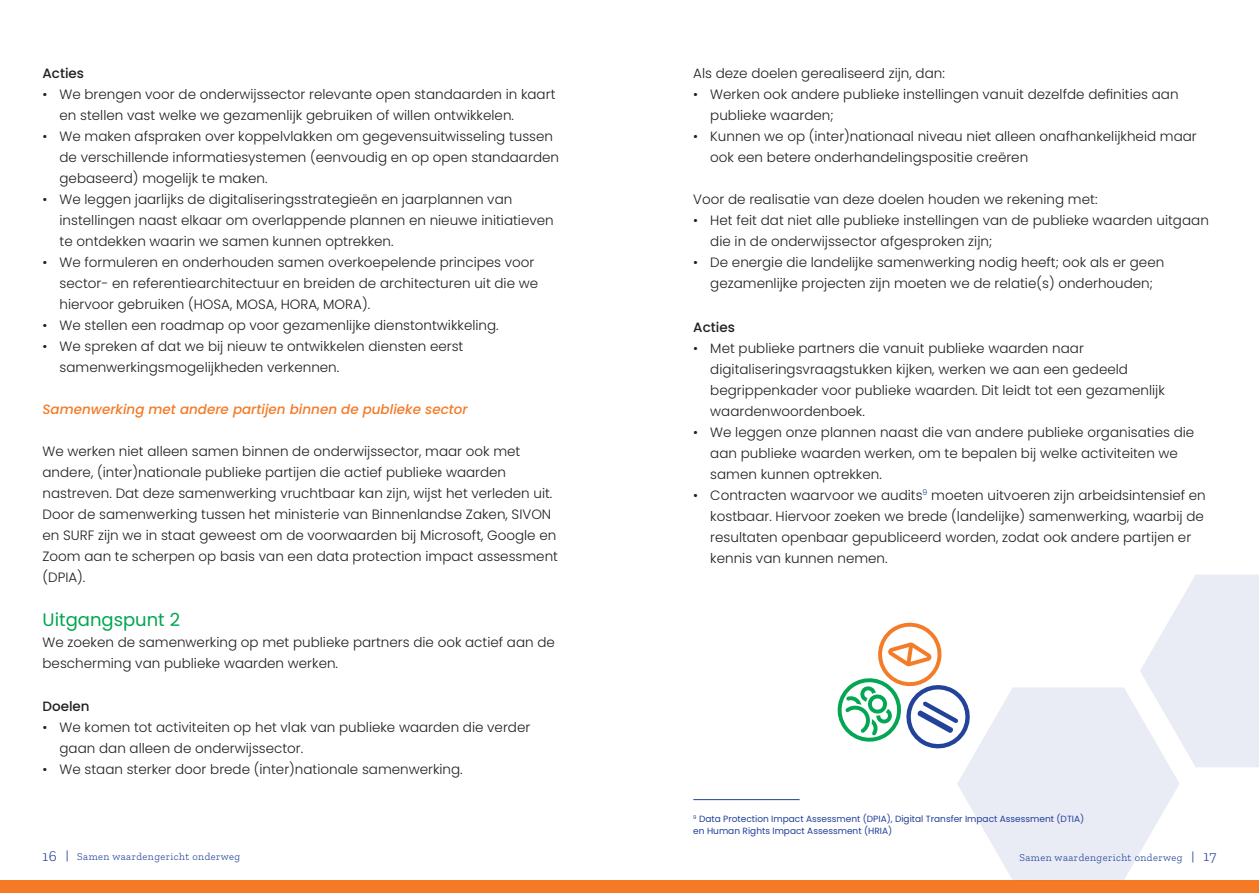
<style>
.page{position:relative;width:1259px;height:893px;background:#fff}
.page>*{position:absolute;margin:0;border:0;box-sizing:border-box;transform-origin:0 0}
.t1{font:18px "Poppins";color:#00a551}
.t2{font:300 13.5px/21px "Poppins";color:#231f20}
.t3{font:italic 500 13.5px "Poppins";color:#f47a26}
.t4{font:500 13.5px "Poppins";color:#231f20}
.t5{font:300 10.5px "Zilla Slab";letter-spacing:.04em;color:#214099}
.t6{font:9px/12px "Poppins";color:#214099}
.s1{font-size:15px}
.s2{font-family:"Gotham";font-weight:400;font-size:12px}
</style>
<div class="page">
<div style="left:0;top:880px;width:1259px;height:13px;background:#f47a26"></div>
<svg style="left:837px;top:574px;width:422px;height:306px"></svg>
<hr style="left:693px;top:799px;width:106px;height:1px;background:#214099">
<p class="t4" style="left:43px;top:65px;width:43px">Acties</p>
<p class="t2" style="left:60px;top:84px;width:497px;text-indent:-17px">• We brengen voor de onderwijssector relevante open standaarden in kaart en stellen vast welke we gezamenlijk gebruiken of willen ontwikkelen.</p>
<p class="t2" style="left:60px;top:126px;width:501px;text-indent:-17px">• We maken afspraken over koppelvlakken om gegevensuitwisseling tussen de verschillende informatiesystemen (eenvoudig en op open standaarden gebaseerd) mogelijk te maken.</p>
<p class="t2" style="left:60px;top:189px;width:496px;text-indent:-17px">• We leggen jaarlijks de digitaliseringsstrategieën en jaarplannen van instellingen naast elkaar om overlappende plannen en nieuwe initiatieven te ontdekken waarin we samen kunnen optrekken.</p>
<p class="t2" style="left:60px;top:252px;width:480px;text-indent:-17px">• We formuleren en onderhouden samen overkoepelende principes voor sector- en referentiearchitectuur en breiden de architecturen uit die we hiervoor gebruiken (HOSA, MOSA, HORA, MORA).</p>
<p class="t2" style="left:43px;top:315px;width:458px">• We stellen een roadmap op voor gezamenlijke dienstontwikkeling.</p>
<p class="t2" style="left:60px;top:336px;width:405px;text-indent:-17px">• We spreken af dat we bij nieuw te ontwikkelen diensten eerst samenwerkingsmogelijkheden verkennen.</p>
<p class="t3" style="left:43px;top:401px;width:426px">Samenwerking met andere partijen binnen de publieke sector</p>
<p class="t2" style="left:43px;top:441px;width:517px">We werken niet alleen samen binnen de onderwijssector, maar ook met andere, (inter)nationale publieke partijen die actief publieke waarden nastreven. Dat deze samenwerking vruchtbaar kan zijn, wijst het verleden uit.<br>Door de samenwerking tussen het ministerie van Binnenlandse Zaken, SIVON en SURF zijn we in staat geweest om de voorwaarden bij Microsoft, Google en Zoom aan te scherpen op basis van een data protection impact assessment (DPIA).</p>
<h1 class="t1" style="left:43px;top:609px;width:139px">Uitgangspunt 2</h1>
<p class="t2" style="left:43px;top:631px;width:514px">We zoeken de samenwerking op met publieke partners die ook actief aan de bescherming van publieke waarden werken.</p>
<p class="t4" style="left:43px;top:698px;width:49px">Doelen</p>
<p class="t2" style="left:60px;top:717px;width:472px;text-indent:-17px">• We komen tot activiteiten op het vlak van publieke waarden die verder gaan dan alleen de onderwijssector.</p>
<p class="t2" style="left:43px;top:759px;width:422px">• We staan sterker door brede (inter)nationale samenwerking.</p>
<p class="t2" style="left:693px;top:63px;width:253px">Als deze doelen gerealiseerd zijn, dan:</p>
<p class="t2" style="left:710px;top:84px;width:470px;text-indent:-17px">• Werken ook andere publieke instellingen vanuit dezelfde definities aan publieke waarden;</p>
<p class="t2" style="left:710px;top:126px;width:488px;text-indent:-17px">• Kunnen we op (inter)nationaal niveau niet alleen onafhankelijkheid maar ook een betere onderhandelingspositie creëren</p>
<p class="t2" style="left:693px;top:189px;width:406px">Voor de realisatie van deze doelen houden we rekening met:</p>
<p class="t2" style="left:710px;top:210px;width:500px;text-indent:-17px">• Het feit dat niet alle publieke instellingen van de publieke waarden uitgaan die in de onderwijssector afgesproken zijn;</p>
<p class="t2" style="left:693px;top:252px;width:472px;text-align:center">• De energie die landelijke samenwerking nodig heeft; ook als er geen gezamenlijke projecten zijn moeten we de relatie(s) onderhouden;</p>
<p class="t4" style="left:693px;top:319px;width:43px">Acties</p>
<p class="t2" style="left:710px;top:337px;width:456px;text-indent:-17px">• Met publieke partners die vanuit publieke waarden naar digitaliseringsvraagstukken kijken, werken we aan een gedeeld begrippenkader voor publieke waarden. Dit leidt tot een gezamenlijk waardenwoordenboek.</p>
<p class="t2" style="left:710px;top:421px;width:485px;text-indent:-17px">• We leggen onze plannen naast die van andere publieke organisaties die aan publieke waarden werken, om te bepalen bij welke activiteiten we samen kunnen optrekken.</p>
<p class="t2" style="left:710px;top:484px;width:497px;text-indent:-17px">• Contracten waarvoor we audits<sup>9</sup> moeten uitvoeren zijn arbeidsintensief en kostbaar. Hiervoor zoeken we brede (landelijke) samenwerking, waarbij de resultaten openbaar gepubliceerd worden, zodat ook andere partijen er kennis van kunnen nemen.</p>
<p class="t6" style="left:693px;top:812px;width:392px"><sup>9</sup> Data Protection Impact Assessment (DPIA), Digital Transfer Impact Assessment (DTIA) en Human Rights Impact Assessment (HRIA)</p>
<p class="t5" style="left:43px;top:851px;width:199px"><span class="s1">16</span> <span class="s2">|</span> Samen waardengericht onderweg</p>
<p class="t5" style="left:1019px;top:851px;width:198px">Samen waardengericht onderweg <span class="s2">|</span> <span class="s1">17</span></p>
</div>
